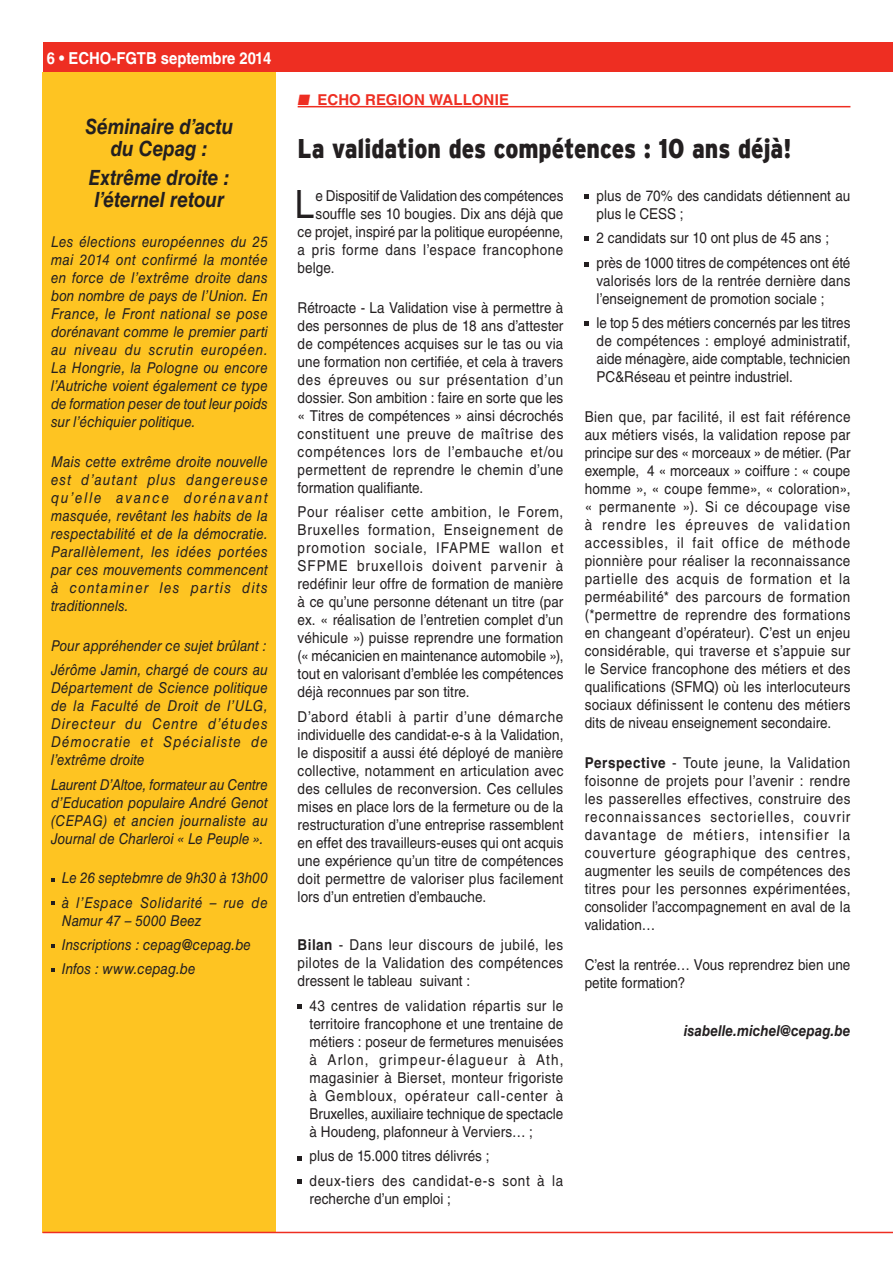
<style>
.page{position:relative;width:893px;height:1263px;background:#fff}
.page>*{position:absolute;margin:0;border:0;box-sizing:border-box;transform-origin:0 0}
.BODY_ECHO_10_12{font:39px "Helvetica LT Std";color:#231f20;scale:.9 1}
.TITEL_18_20{font:900 27px "Interstate";color:#231f20;scale:.85 1}
.KADERTEKST_10_12{font:italic 700 21px/22.5px "Helvetica LT Std";letter-spacing:-.005em;color:#231f20;text-align:center;scale:.9 1}
.t1{font:700 16.5px "Helvetica LT Std";color:#fff;scale:.9 1}
.BODY_ECHO_10_12-2{font:15px/18px "Helvetica LT Std";letter-spacing:.005em;color:#231f20;text-align:justify;scale:.9 1}
.KADERTEKST_10_12-2{font:italic 15px/18px "Helvetica LT Std";letter-spacing:.005em;color:#231f20;text-align:justify;scale:.9 1}
.BODY_ECHO_10_12-3{font:15px/18px "Helvetica LT Std";letter-spacing:.045em;color:#231f20;scale:.9 1}
.KADERTEKST_10_12-3{font:italic 15px/18px "Helvetica LT Std";letter-spacing:.04em;color:#231f20;scale:.9 1}
.BODY_ECHO_10_12-4{font:15px "Helvetica LT Std";letter-spacing:.04em;color:#231f20;scale:.9 1}
.BODY_ECHO_10_12-5{font:italic 700 15px "Helvetica LT Std";letter-spacing:.005em;color:#231f20;scale:.9 1}
.t2{font:700 15px "Helvetica LT Std";letter-spacing:.01em;color:#ee2e22}
.s1{font-weight:700}
</style>
<div class="page">
<div style="left:43px;top:43px;width:850px;height:29px;background:#ee2e22"></div>
<div style="left:43px;top:72px;width:233px;height:1161px;background:#fec422"></div>
<hr style="left:43px;top:1232px;width:850px;height:1px;background:#ee2e22">
<hr style="left:298px;top:106px;width:552px;height:1px;background:#ee2e22">
<svg style="left:298px;top:1004px;width:4px;height:5px"></svg>
<svg style="left:585px;top:194px;width:4px;height:5px"></svg>
<svg style="left:585px;top:237px;width:4px;height:4px"></svg>
<svg style="left:585px;top:262px;width:4px;height:5px"></svg>
<svg style="left:585px;top:322px;width:4px;height:4px"></svg>
<svg style="left:298px;top:1156px;width:4px;height:5px"></svg>
<svg style="left:298px;top:1179px;width:4px;height:5px"></svg>
<svg style="left:51px;top:878px;width:4px;height:4px"></svg>
<svg style="left:51px;top:901px;width:4px;height:4px"></svg>
<svg style="left:51px;top:944px;width:4px;height:4px"></svg>
<svg style="left:51px;top:968px;width:4px;height:4px"></svg>
<p class="t1" style="left:47px;top:48px;width:251px">6 • ECHO-FGTB septembre 2014</p>
<p class="KADERTEKST_10_12" style="left:86px;top:115px;width:166px">Séminaire d’actu du Cepag :</p>
<p class="KADERTEKST_10_12" style="left:89px;top:166px;width:158px;text-align:left">Extrême droite : l’éternel retour</p>
<p class="KADERTEKST_10_12-2" style="left:51px;top:233px;width:242px">Les élections européennes du 25 mai 2014 ont confirmé la montée en force de l’extrême droite dans bon nombre de pays de l’Union. En France, le Front national se pose dorénavant comme le premier parti au niveau du scrutin européen.<br>La Hongrie, la Pologne ou encore l’Autriche voient également ce type de formation peser de tout leur poids sur l’échiquier politique.</p>
<p class="KADERTEKST_10_12-2" style="left:51px;top:453px;width:242px">Mais cette extrême droite nouvelle est d’autant plus dangereuse qu’elle avance dorénavant masquée, revêtant les habits de la respectabilité et de la démocratie.<br>Parallèlement, les idées portées par ces mouvements commencent à contaminer les partis dits traditionnels.</p>
<p class="KADERTEKST_10_12-2" style="left:51px;top:636px;width:241px">Pour appréhender ce sujet brûlant :</p>
<p class="KADERTEKST_10_12-2" style="left:51px;top:661px;width:242px">Jérôme Jamin, chargé de cours au Département de Science politique de la Faculté de Droit de l’ULG, Directeur du Centre d’études Démocratie et Spécialiste de l’extrême droite</p>
<p class="KADERTEKST_10_12-2" style="left:51px;top:775px;width:242px">Laurent D’Altoe, formateur au Centre d’Education populaire André Genot (CEPAG) et ancien journaliste au Journal de Charleroi « Le Peuple ».</p>
<p class="KADERTEKST_10_12-2" style="left:62px;top:869px;width:230px">Le 26 septebmre de 9h30 à 13h00</p>
<p class="KADERTEKST_10_12-3" style="left:62px;top:893px;width:230px">à l’Espace Solidarité – rue de<br>Namur 47 – 5000 Beez</p>
<p class="KADERTEKST_10_12-2" style="left:62px;top:936px;width:212px">Inscriptions : cepag@cepag.be</p>
<p class="KADERTEKST_10_12-2" style="left:62px;top:960px;width:150px">Infos : www.cepag.be</p>
<p class="t2" style="left:298px;top:90px;width:213px">■ ECHO REGION WALLONIE</p>
<p class="TITEL_18_20" style="left:298px;top:133px;width:582px">La validation des compétences : 10 ans déjà!</p>
<p class="BODY_ECHO_10_12-2" style="left:316px;top:187px;width:277px">e Dispositif de Validation des compétences</p>
<p class="BODY_ECHO_10_12-2" style="left:316px;top:205px;width:277px">souffle ses 10 bougies. Dix ans déjà que</p>
<p class="BODY_ECHO_10_12-2" style="left:298px;top:223px;width:297px">ce projet, inspiré par la politique européenne,</p>
<p class="BODY_ECHO_10_12-4" style="left:298px;top:241px;width:297px">a pris forme dans l’espace francophone</p>
<p class="BODY_ECHO_10_12-2" style="left:298px;top:259px;width:43px">belge.</p>
<p class="BODY_ECHO_10_12-2" style="left:298px;top:299px;width:297px">Rétroacte - La Validation vise à permettre à des personnes de plus de 18 ans d’attester de compétences acquises sur le tas ou via une formation non certifiée, et cela à travers des épreuves ou sur présentation d’un dossier. Son ambition : faire en sorte que les « Titres de compétences » ainsi décrochés constituent une preuve de maîtrise des compétences lors de l’embauche et/ou permettent de reprendre le chemin d’une formation qualifiante.</p>
<p class="BODY_ECHO_10_12-2" style="left:298px;top:503px;width:297px">Pour réaliser cette ambition, le Forem, Bruxelles formation, Enseignement de promotion sociale, IFAPME wallon et SFPME bruxellois doivent parvenir à redéfinir leur offre de formation de manière à ce qu’une personne détenant un titre (par ex. « réalisation de l’entretien complet d’un véhicule ») puisse reprendre une formation (« mécanicien en maintenance automobile »), tout en valorisant d’emblée les compétences déjà reconnues par son titre.</p>
<p class="BODY_ECHO_10_12-2" style="left:298px;top:707px;width:297px">D’abord établi à partir d’une démarche individuelle des candidat-e-s à la Validation, le dispositif a aussi été déployé de manière collective, notamment en articulation avec des cellules de reconversion. Ces cellules mises en place lors de la fermeture ou de la restructuration d’une entreprise rassemblent en effet des travailleurs-euses qui ont acquis une expérience qu’un titre de compétences doit permettre de valoriser plus facilement lors d’un entretien d’embauche.</p>
<p class="BODY_ECHO_10_12-2" style="left:298px;top:936px;width:297px"><span class="s1">Bilan</span> - Dans leur discours de jubilé, les pilotes de la Validation des compétences dressent le tableau suivant :</p>
<p class="BODY_ECHO_10_12-2" style="left:310px;top:996px;width:284px">43 centres de validation répartis sur le territoire francophone et une trentaine de métiers : poseur de fermetures menuisées à Arlon, grimpeur-élagueur à Ath, magasinier à Bierset, monteur frigoriste à Gembloux, opérateur call-center à Bruxelles, auxiliaire technique de spectacle à Houdeng, plafonneur à Verviers… ;</p>
<p class="BODY_ECHO_10_12-2" style="left:310px;top:1147px;width:201px">plus de 15.000 titres délivrés ;</p>
<p class="BODY_ECHO_10_12-3" style="left:310px;top:1171px;width:284px">deux-tiers des candidat-e-s sont à la recherche d’un emploi ;</p>
<p class="BODY_ECHO_10_12-2" style="left:597px;top:187px;width:284px">plus de 70% des candidats détiennent au plus le CESS ;</p>
<p class="BODY_ECHO_10_12-2" style="left:597px;top:229px;width:260px">2 candidats sur 10 ont plus de 45 ans ;</p>
<p class="BODY_ECHO_10_12-2" style="left:597px;top:254px;width:284px">près de 1000 titres de compétences ont été valorisés lors de la rentrée dernière dans l’enseignement de promotion sociale ;</p>
<p class="BODY_ECHO_10_12-2" style="left:597px;top:314px;width:284px">le top 5 des métiers concernés par les titres de compétences : employé administratif, aide ménagère, aide comptable, technicien PC&amp;Réseau et peintre industriel.</p>
<p class="BODY_ECHO_10_12-2" style="left:585px;top:408px;width:297px">Bien que, par facilité, il est fait référence aux métiers visés, la validation repose par principe sur des « morceaux » de métier. (Par exemple, 4 « morceaux » coiffure : « coupe homme », « coupe femme», « coloration», « permanente »). Si ce découpage vise à rendre les épreuves de validation accessibles, il fait office de méthode pionnière pour réaliser la reconnaissance partielle des acquis de formation et la perméabilité* des parcours de formation (*permettre de reprendre des formations en changeant d’opérateur). C’est un enjeu considérable, qui traverse et s’appuie sur le Service francophone des métiers et des qualifications (SFMQ) où les interlocuteurs sociaux définissent le contenu des métiers dits de niveau enseignement secondaire.</p>
<p class="BODY_ECHO_10_12-2" style="left:585px;top:753px;width:297px"><span class="s1">Perspective</span> - Toute jeune, la Validation foisonne de projets pour l’avenir : rendre les passerelles effectives, construire des reconnaissances sectorielles, couvrir davantage de métiers, intensifier la couverture géographique des centres, augmenter les seuils de compétences des titres pour les personnes expérimentées, consolider l’accompagnement en aval de la validation…</p>
<p class="BODY_ECHO_10_12-2" style="left:585px;top:955px;width:297px">C’est la rentrée… Vous reprendrez bien une petite formation?</p>
<p class="BODY_ECHO_10_12-5" style="left:684px;top:1022px;width:187px">isabelle.michel@cepag.be</p>
<p class="BODY_ECHO_10_12" style="left:295px;top:182px;width:23px">L</p>
</div>
